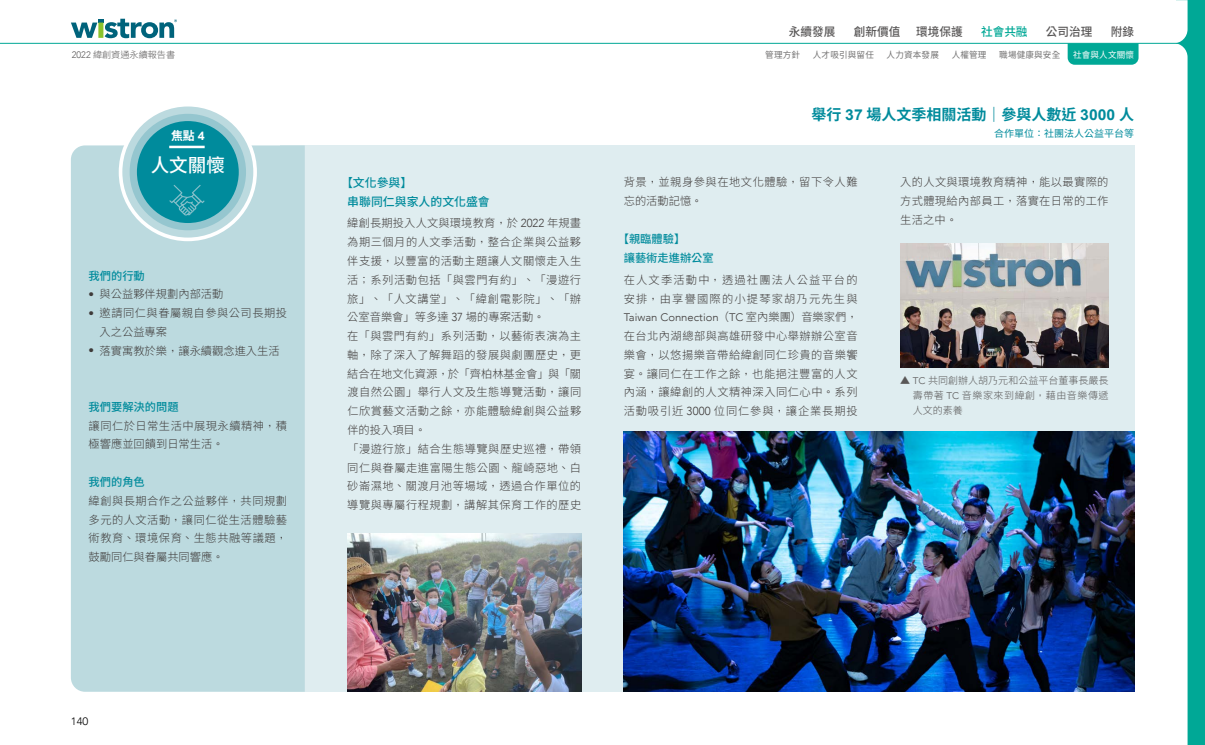
<style>
.page{position:relative;width:1205px;height:745px;background:#fff}
.page>*{position:absolute;margin:0;border:0;box-sizing:border-box;transform-origin:0 0}
.t1{font:500 18.75px "Source Han Sans TC";color:#fff}
.t2{font:700 15px "Source Han Sans TC";color:#008b9c}
.t3{font:500 11.88px "Source Han Sans TC";color:#595757}
.t4{font:500 11.88px/18.8px "Source Han Sans TC";color:#008b9c}
.t5{font:500 11.88px "Source Han Sans TC";color:#00a896}
.t6{font:700 11.88px "Source Han Sans TC";color:#fff}
.t7{font:300 11.25px/18.8px "Source Han Sans TC";letter-spacing:.045em;color:#3e3a39}
.t8{font:300 11.25px/18.8px "Source Han Sans TC";letter-spacing:.105em;color:#3e3a39}
.t9{font:300 11.25px "Source Han Sans TC";color:#3e3a39}
.t10{font:500 11.25px/18.8px "Source Han Sans TC";color:#008b9c}
.t11{font:300 10.88px "Avenir";color:#3e3a39}
.t12{font:300 10.75px "Avenir";color:#000;scale:1.05 1}
.t13{font:300 9.88px/15px "Source Han Sans TC";letter-spacing:.005em;color:#595757;text-align:justify}
.t14{font:9.88px "Source Han Sans TC";color:#008b9c}
.t15{font:300 9px "Source Han Sans TC";color:#595757}
.t16{font:8.75px "Source Han Sans TC";letter-spacing:.02em;color:#727171}
.t17{font:8.75px "Source Han Sans TC";letter-spacing:.02em;color:#fff}
.s1{font-family:"Avenir";font-size:9.25px}
.s2{font-family:"Arial"}
.s3{font-family:"Avenir";font-size:10.88px}
.s4{font-family:"Taipei Sans TC Beta"}
.s5{font-weight:500;color:#008b9c}
.s6{font-family:"Taipei Sans TC Beta";font-weight:400}
.s7{font-family:"Avenir";font-size:11.62px}
.s8{font-family:"Taipei Sans TC Beta";font-size:11.25px}
.s9{font-family:"Source Han Sans TC";font-size:11.25px}
.s10{font-family:"Taipei Sans TC Beta";font-size:9.62px}
.s11{font-family:"Avenir";font-size:9.62px}
</style>
<div class="page">
<div style="left:1176px;top:0;width:29px;height:744px;background:#00a896"></div>
<svg style="left:0;top:0;width:1187px;height:43px"></svg>
<div style="left:1176px;top:44px;width:11px;height:700px;background:#fff"></div>
<hr style="left:0;top:43px;width:1196px;height:1px;background:#00a896">
<div style="left:280px;top:145px;width:854px;height:546px;background:#dfedf0"></div>
<div style="left:71px;top:145px;width:234px;height:546px;background:#bcdadf"></div>
<svg style="left:1067px;top:43px;width:71px;height:22px;background:#08aa99"></svg>
<svg style="left:71px;top:19px;width:106px;height:19px"></svg>
<div style="left:119px;top:103px;width:138px;height:138px;background:#fff;border-radius:50%"></div>
<div style="left:122px;top:106px;width:131px;height:131px;background:#bcdadf;border-radius:50%"></div>
<div style="left:130px;top:114px;width:116px;height:116px;background:#95c6cf;border-radius:50%"></div>
<div style="left:137px;top:121px;width:102px;height:102px;background:#008b9c;border-radius:50%"></div>
<hr style="left:169px;top:146px;width:36px;height:2px;background:#fff">
<svg style="left:169px;top:185px;width:36px;height:30px"></svg>
<img style="left:347px;top:533px;width:234px;height:158px">
<img style="left:624px;top:431px;width:510px;height:260px">
<img style="left:900px;top:243px;width:208px;height:124px">
<p class="t15" style="left:72px;top:50px;width:105px"><span class="s1">2022</span> 緯創資通永續報告書</p>
<p class="t6" style="left:171px;top:129px;width:35px">焦點 <span class="s2">4</span></p>
<h1 class="t1" style="left:151px;top:154px;width:76px">人文關懷</h1>
<p class="t10" style="left:89px;top:266px;width:58px">我們的行動</p>
<p class="t9" style="left:89px;top:287px;width:136px"><span class="s3">•</span> 與公益夥伴規劃內部活動</p>
<p class="t7" style="left:100px;top:303px;width:189px;text-indent:-11px"><span class="s3">•</span> 邀請同仁與眷屬親自參與公司長期投入之公益專案</p>
<p class="t9" style="left:89px;top:344px;width:193px"><span class="s3">•</span> 落實寓教於樂<span class="s4">，</span>讓永續觀念進入生活</p>
<p class="t7" style="left:89px;top:397px;width:200px"><span class="s5">我們要解決的問題<br></span>讓同仁於日常生活中展現永續精神<span class="s4">，</span>積極響應並回饋到日常生活<span class="s4">。</span></p>
<p class="t7" style="left:89px;top:472px;width:200px"><span class="s5">我們的角色<br></span>緯創與長期合作之公益夥伴<span class="s4">，</span>共同規劃多元的人文活動<span class="s4">，</span>讓同仁從生活體驗藝術教育<span class="s4">、</span>環境保育<span class="s4">、</span>生態共融等議題<span class="s4">，</span>鼓勵同仁與眷屬共同響應<span class="s4">。</span></p>
<p class="t4" style="left:347px;top:173px;width:144px;text-indent:-6px"><span class="s6">【</span>文化參與<span class="s6">】<br></span>串聯同仁與家人的文化盛會</p>
<p class="t7" style="left:347px;top:214px;width:235px">緯創長期投入人文與環境教育<span class="s4">，</span>於 <span class="s7">2022</span> 年規畫為期三個月的人文季活動<span class="s4">，</span>整合企業與公益夥伴支援<span class="s4">，</span>以豐富的活動主題讓人文關懷走入生活<span class="s4">；</span>系列活動包括<span class="s4">「</span>與雲門有約<span class="s4">」、「</span>漫遊行旅<span class="s4">」、「</span>人文講堂<span class="s4">」、「</span>緯創電影院<span class="s4">」、「</span>辦公室音樂會<span class="s4">」</span>等多達 <span class="s7">37</span> 場的專案活動<span class="s4">。<br></span>在<span class="s4">「</span>與雲門有約<span class="s4">」</span>系列活動<span class="s4">，</span>以藝術表演為主軸<span class="s4">，</span>除了深入了解舞蹈的發展與劇團歷史<span class="s4">，</span>更結合在地文化資源<span class="s4">，</span>於<span class="s4">「</span>齊柏林基金會<span class="s4">」</span>與<span class="s4">「</span>關渡自然公園<span class="s4">」</span>舉行人文及生態導覽活動<span class="s4">，</span>讓同仁欣賞藝文活動之餘<span class="s4">，</span>亦能體驗緯創與公益夥伴的投入項目<span class="s4">。<br>「</span>漫遊行旅<span class="s4">」</span>結合生態導覽與歷史巡禮<span class="s4">，</span>帶領同仁與眷屬走進富陽生態公園<span class="s4">、</span>龍崎惡地<span class="s4">、</span>白砂崙濕地<span class="s4">、</span>關渡月池等場域<span class="s4">，</span>透過合作單位的導覽與專屬行程規劃<span class="s4">，</span>講解其保育工作的歷史</p>
<p class="t3" style="left:789px;top:25px;width:48px">永續發展</p>
<p class="t3" style="left:854px;top:25px;width:48px">創新價值</p>
<p class="t3" style="left:916px;top:25px;width:48px">環境保護</p>
<p class="t5" style="left:981px;top:25px;width:48px">社會共融</p>
<p class="t3" style="left:1046px;top:25px;width:48px">公司治理</p>
<p class="t3" style="left:1111px;top:25px;width:25px">附錄</p>
<p class="t16" style="left:765px;top:50px;width:36px">管理方針</p>
<p class="t16" style="left:813px;top:50px;width:63px">人才吸引與留任</p>
<p class="t16" style="left:886px;top:50px;width:54px">人力資本發展</p>
<p class="t16" style="left:951px;top:50px;width:36px">人權管理</p>
<p class="t16" style="left:999px;top:50px;width:63px">職場健康與安全</p>
<p class="t17" style="left:1073px;top:50px;width:63px">社會與人文關懷</p>
<h2 class="t2" style="left:811px;top:106px;width:324px">舉行 <span class="s2">37</span> 場人文季相關活動<span class="s4">｜</span>參與人數近 <span class="s2">3000</span> 人</h2>
<p class="t14" style="left:994px;top:128px;width:141px">合作單位<span class="s4">：</span>社團法人公益平台等</p>
<p class="t7" style="left:624px;top:173px;width:235px">背景<span class="s4">，</span>並親身參與在地文化體驗<span class="s4">，</span>留下令人難忘的活動記憶<span class="s4">。</span></p>
<p class="t10" style="left:624px;top:229px;width:91px;text-indent:-6px"><span class="s6">【</span>親臨體驗<span class="s6">】<br></span>讓藝術走進辦公室</p>
<p class="t8" style="left:624px;top:270px;width:235px">在人文季活動中<span class="s4">，</span>透過社團法人公益平台的安排<span class="s4">，</span>由享譽國際的小提琴家胡乃元先生與</p>
<p class="t11" style="left:624px;top:311px;width:235px">Taiwan Connection<span class="s8">（</span>TC <span class="s9">室內樂團</span><span class="s8">）</span><span class="s9">音樂家們</span><span class="s8">，</span></p>
<p class="t7" style="left:624px;top:326px;width:235px;text-align:justify">在台北內湖總部與高雄研發中心舉辦辦公室音樂會<span class="s4">，</span>以悠揚樂音帶給緯創同仁珍貴的音樂饗宴<span class="s4">。</span>讓同仁在工作之餘<span class="s4">，</span>也能挹注豐富的人文內涵<span class="s4">，</span>讓緯創的人文精神深入同仁心中<span class="s4">。</span>系列活動吸引近 <span class="s7">3000</span> 位同仁參與<span class="s4">，</span>讓企業長期投</p>
<p class="t7" style="left:900px;top:173px;width:210px;text-align:justify">入的人文與環境教育精神<span class="s4">，</span>能以最實際的方式體現給內部員工<span class="s4">，</span>落實在日常的工作生活之中<span class="s4">。</span></p>
<p class="t13" style="left:913px;top:373px;width:197px;text-indent:-13px"><span class="s10">▲</span> <span class="s11">TC</span> 共同創辦人胡乃元和公益平台董事長嚴長壽帶著 <span class="s11">TC</span> 音樂家來到緯創<span class="s4">，</span>藉由音樂傳遞人文的素養</p>
<p class="t12" style="left:71px;top:714px;width:18px">140</p>
</div>
